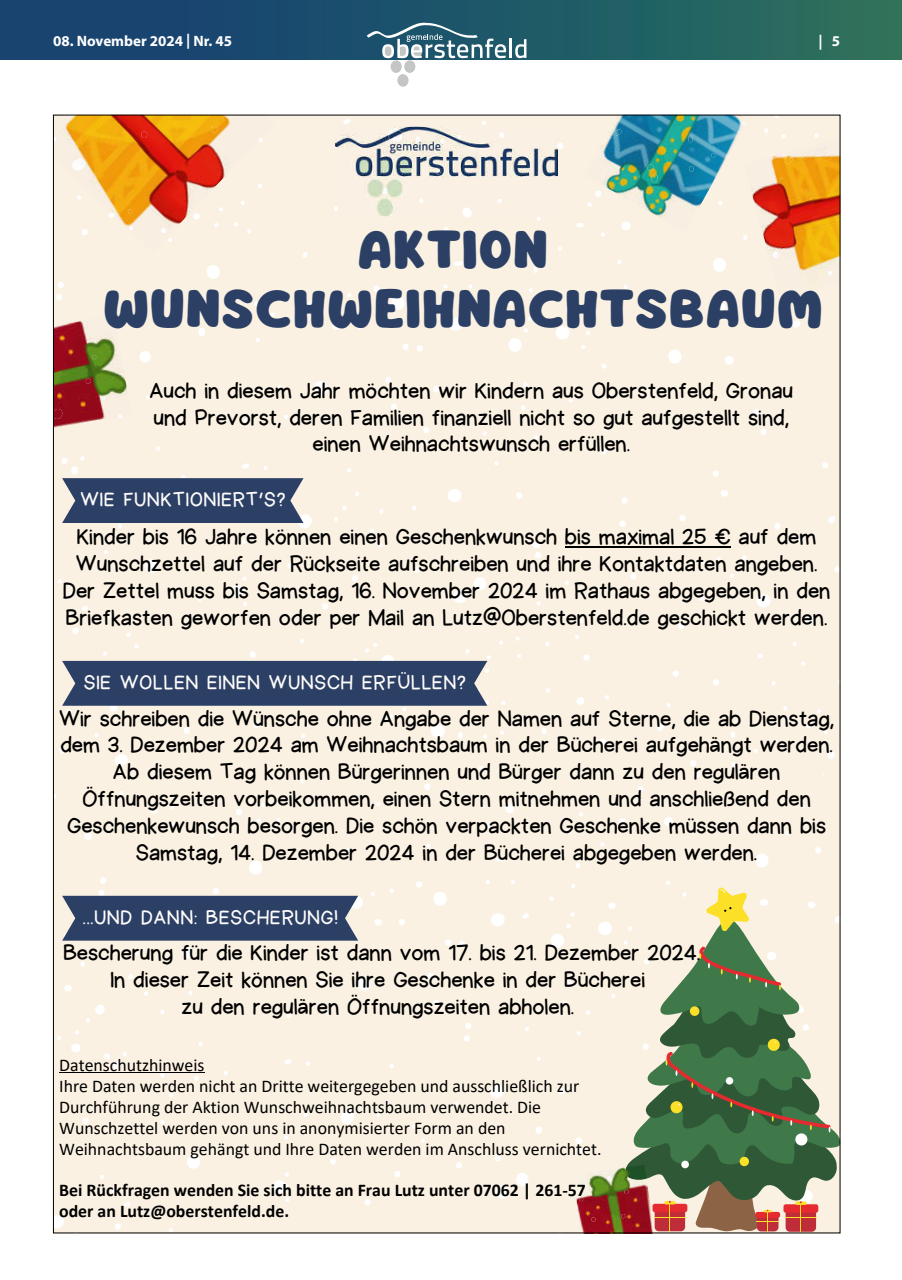
<style>
.page{position:relative;width:902px;height:1280px;background:#fff}
.page>*{position:absolute;margin:0;border:0;box-sizing:border-box;transform-origin:0 0}
.t1{font:47.1px/58.8px "Mango";letter-spacing:.03em;color:#2c4066;text-align:center}
.t2{font:22.5px/26.8px "Halley";color:#000;text-align:center}
.t3{font:19.95px "Halley";letter-spacing:.05em;color:#fefcfb}
.t4{font:17.85px/20.9px "Calibri";color:#000}
.t5{font:700 17.85px/20.9px "Calibri";color:#000}
.t6{font:700 15px "Myriad Pro";color:#fff}
</style>
<div class="page">
<div style="left:0;top:0;width:901px;height:60px;background:linear-gradient(to right,#143d74,#2a705d)"></div>
<div style="left:394px;top:71px;width:17px;height:19px;border:3px solid #fff;border-radius:50%"></div>
<div style="left:390px;top:60px;width:11px;height:13px;background:#c4c5c5;border-radius:50%"></div>
<div style="left:404px;top:60px;width:11px;height:13px;background:#c4c5c5;border-radius:50%"></div>
<div style="left:397px;top:74px;width:11px;height:13px;background:#c4c5c5;border-radius:50%"></div>
<hr style="left:509px;top:39px;width:3px;height:19px;background:#fff">
<svg style="left:515px;top:39px;width:11px;height:19px"></svg>
<svg style="left:366px;top:22px;width:140px;height:36px;background:#537d8e"></svg>
<div style="left:55px;top:117px;width:783px;height:552px;background:#faf1e2"></div>
<div style="left:55px;top:669px;width:783px;height:562px;background:#faf1e2"></div>
<div style="left:55px;top:117px;width:220px;height:135px;background:#faf1e2"></div>
<img style="left:55px;top:117px;width:206px;height:116px">
<svg style="left:625px;top:887px;width:213px;height:344px;background:#98a485"></svg>
<img style="left:743px;top:138px;width:95px;height:161px">
<img style="left:771px;top:156px;width:61px;height:119px">
<img style="left:584px;top:117px;width:164px;height:115px">
<img style="left:614px;top:121px;width:131px;height:61px">
<img style="left:581px;top:1233px;width:73px;height:1px">
<img style="left:572px;top:1167px;width:82px;height:64px">
<img style="left:578px;top:1176px;width:51px;height:55px">
<img style="left:625px;top:1167px;width:21px;height:13px">
<svg style="left:62px;top:478px;width:241px;height:45px;background:#37496c"></svg>
<img style="left:55px;top:315px;width:77px;height:114px">
<img style="left:55px;top:355px;width:67px;height:64px">
<img style="left:335px;top:128px;width:223px;height:88px">
<hr style="left:59px;top:1072px;width:145px;height:1px;background:#000">
<hr style="left:565px;top:546px;width:165px;height:2px;background:#000">
<div style="left:62px;top:661px;width:425px;height:45px;background:#2c4066"></div>
<svg style="left:62px;top:896px;width:296px;height:45px;background:#36496c"></svg>
<p class="t6" style="left:53px;top:31px;width:180px">08. November 2024 | Nr. 45</p>
<p class="t6" style="left:818px;top:31px;width:23px">| 5</p>
<h1 class="t1" style="left:103px;top:219px;width:720px">AKTION<br>WUNSCHWEIHNACHTSBAUM</h1>
<p class="t2" style="left:149px;top:377px;width:645px">Auch in diesem Jahr möchten wir Kindern aus Oberstenfeld, Gronau und Prevorst, deren Familien finanziell nicht so gut aufgestellt sind, einen Weihnachtswunsch erfüllen.</p>
<p class="t3" style="left:80px;top:487px;width:206px">WIE FUNKTIONIERT’S?</p>
<p class="t2" style="left:63px;top:523px;width:769px">Kinder bis 16 Jahre können einen Geschenkwunsch bis maximal 25 € auf dem Wunschzettel auf der Rückseite aufschreiben und ihre Kontaktdaten angeben.<br>Der Zettel muss bis Samstag, 16. November 2024 im Rathaus abgegeben, in den Briefkasten geworfen oder per Mail an Lutz@Oberstenfeld.de geschickt werden.</p>
<p class="t3" style="left:84px;top:670px;width:383px">SIE WOLLEN EINEN WUNSCH ERFÜLLEN?</p>
<p class="t2" style="left:59px;top:704px;width:776px">Wir schreiben die Wünsche ohne Angabe der Namen auf Sterne, die ab Dienstag, dem 3. Dezember 2024 am Weihnachtsbaum in der Bücherei aufgehängt werden.<br>Ab diesem Tag können Bürgerinnen und Bürger dann zu den regulären Öffnungszeiten vorbeikommen, einen Stern mitnehmen und anschließend den Geschenkewunsch besorgen. Die schön verpackten Geschenke müssen dann bis Samstag, 14. Dezember 2024 in der Bücherei abgegeben werden.</p>
<p class="t3" style="left:83px;top:905px;width:256px">...UND DANN: BESCHERUNG!</p>
<p class="t2" style="left:63px;top:939px;width:638px">Bescherung für die Kinder ist dann vom 17. bis 21. Dezember 2024.<br>In dieser Zeit können Sie ihre Geschenke in der Bücherei<br>zu den regulären Öffnungszeiten abholen.</p>
<p class="t4" style="left:59px;top:1054px;width:544px">Datenschutzhinweis<br>Ihre Daten werden nicht an Dritte weitergegeben und ausschließlich zur Durchführung der Aktion Wunschweihnachtsbaum verwendet. Die Wunschzettel werden von uns in anonymisierter Form an den Weihnachtsbaum gehängt und Ihre Daten werden im Anschluss vernichtet.</p>
<p class="t5" style="left:59px;top:1180px;width:528px">Bei Rückfragen wenden Sie sich bitte an Frau Lutz unter 07062 | 261-57 oder an Lutz@oberstenfeld.de.</p>
</div>
